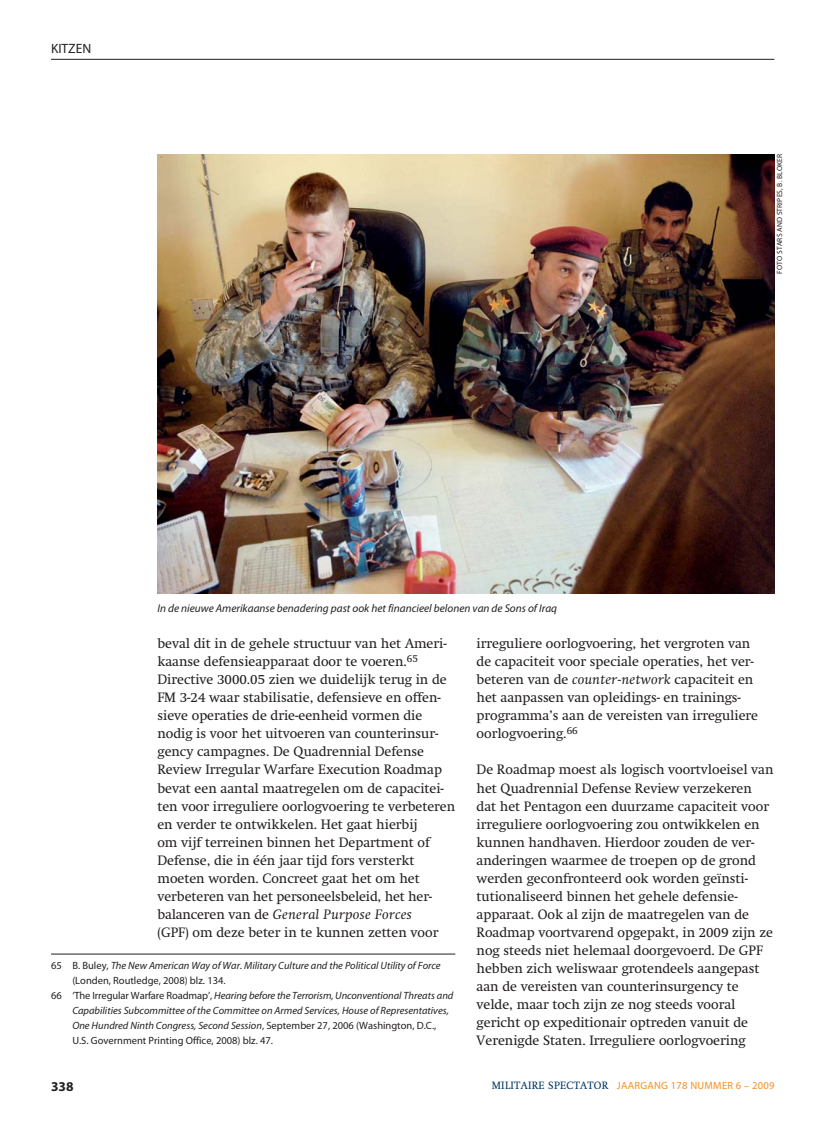
<style>
.page{position:relative;width:817px;height:1136px;background:#fff}
.page>*{position:absolute;margin:0;border:0;box-sizing:border-box;transform-origin:0 0}
.t1{font:13.5px/18px "Swift";color:#231f20}
.t2{font:13.5px "Myriad Pro";color:#231f20}
.t3{font:700 13.5px "Myriad Pro";color:#231f20}
.t4{font:italic 11.25px "Myriad Pro";color:#231f20}
.t5{font:italic 10.5px "Myriad Pro";color:#231f20}
.t6{font:10.5px "Myriad Pro";color:#231f20}
.t7{font:10.5px "Myriad Pro";letter-spacing:.025em;color:#f7901e}
.t8{font:7.5px "Myriad Pro";letter-spacing:.02em;color:#231f20}
.s1{font-style:italic}
.s2{font-style:normal}
.s3{font-family:"Swift";color:#003562}
</style>
<div class="page">
<hr style="left:51px;top:59px;width:723px;height:1px;background:#231f20">
<hr style="left:51px;top:953px;width:404px;height:1px;background:#231f20">
<img style="left:157px;top:154px;width:617px;height:439px">
<p class="t2" style="left:51px;top:40px;width:42px">KITZEN</p>
<p class="t4" style="left:157px;top:602px;width:401px">In de nieuwe Amerikaanse benadering past ook het financieel belonen van de Sons of Iraq</p>
<p class="t8" style="left:775px;top:274px;width:122px;rotate:-90deg">FOTO STARS AND STRIPES, B. BLOKER</p>
<p class="t1" style="left:157px;top:636px;width:299px">beval dit in de gehele structuur van het Ameri&shy;kaanse defensieapparaat door te voeren.<sup>65<br></sup>Directive 3000.05 zien we duidelijk terug in de FM 3-24 waar stabilisatie, defensieve en offen&shy;sieve operaties de drie-eenheid vormen die nodig is voor het uitvoeren van counterinsur&shy;gency campagnes. De Quadrennial Defense Review Irregular Warfare Execution Roadmap bevat een aantal maatregelen om de capacitei&shy;ten voor irreguliere oorlogvoering te verbeteren en verder te ontwikkelen. Het gaat hierbij<br>om vijf terreinen binnen het Department of Defense, die in één jaar tijd fors versterkt moeten worden. Concreet gaat het om het verbeteren van het personeelsbeleid, het her&shy;balanceren van de <span class="s1">General Purpose Forces<br></span>(GPF) om deze beter in te kunnen zetten voor</p>
<p class="t1" style="left:476px;top:636px;width:283px">irreguliere oorlogvoering, het vergroten van de capaciteit voor speciale operaties, het ver&shy;beteren van de <span class="s1">counter-network</span> capaciteit en het aanpassen van opleidings- en trainings&shy;programma’s aan de vereisten van irreguliere oorlogvoering.<sup>66</sup></p>
<p class="t1" style="left:476px;top:762px;width:298px">De Roadmap moest als logisch voortvloeisel van het Quadrennial Defense Review verzekeren dat het Pentagon een duurzame capaciteit voor irreguliere oorlogvoering zou ontwikkelen en kunnen handhaven. Hierdoor zouden de ver&shy;anderingen waarmee de troepen op de grond werden geconfronteerd ook worden geïnsti&shy;tutionaliseerd binnen het gehele defensie&shy;apparaat. Ook al zijn de maatregelen van de Roadmap voortvarend opgepakt, in 2009 zijn ze nog steeds niet helemaal doorgevoerd. De GPF hebben zich weliswaar grotendeels aangepast aan de vereisten van counterinsurgency te velde, maar toch zijn ze nog steeds vooral gericht op expeditionair optreden vanuit de Verenigde Staten. Irreguliere oorlogvoering</p>
<p class="t5" style="left:51px;top:958px;width:391px"><span class="s2">65 B. Buley,</span> The New American Way of War. Military Culture and the Political Utility of Force</p>
<p class="t6" style="left:72px;top:973px;width:155px">(Londen, Routledge, 2008) blz. 134.</p>
<p class="t5" style="left:51px;top:988px;width:404px"><span class="s2">66 ‘The Irregular Warfare Roadmap’,</span> Hearing before the Terrorism, Unconventional Threats and</p>
<p class="t5" style="left:72px;top:1003px;width:378px">Capabilities Subcommittee of the Committee on Armed Services, House of Representatives,</p>
<p class="t5" style="left:72px;top:1018px;width:365px">One Hundred Ninth Congress, Second Session<span class="s2">, September 27, 2006 (Washington, D.C.,</span></p>
<p class="t6" style="left:72px;top:1033px;width:202px">U.S. Government Printing Office, 2008) blz. 47.</p>
<p class="t3" style="left:51px;top:1078px;width:24px">338</p>
<p class="t7" style="left:491px;top:1078px;width:284px"><span class="s3">MILITAIRE SPECTATOR</span> JAARGANG 178 NUMMER 6 – 2009</p>
</div>
